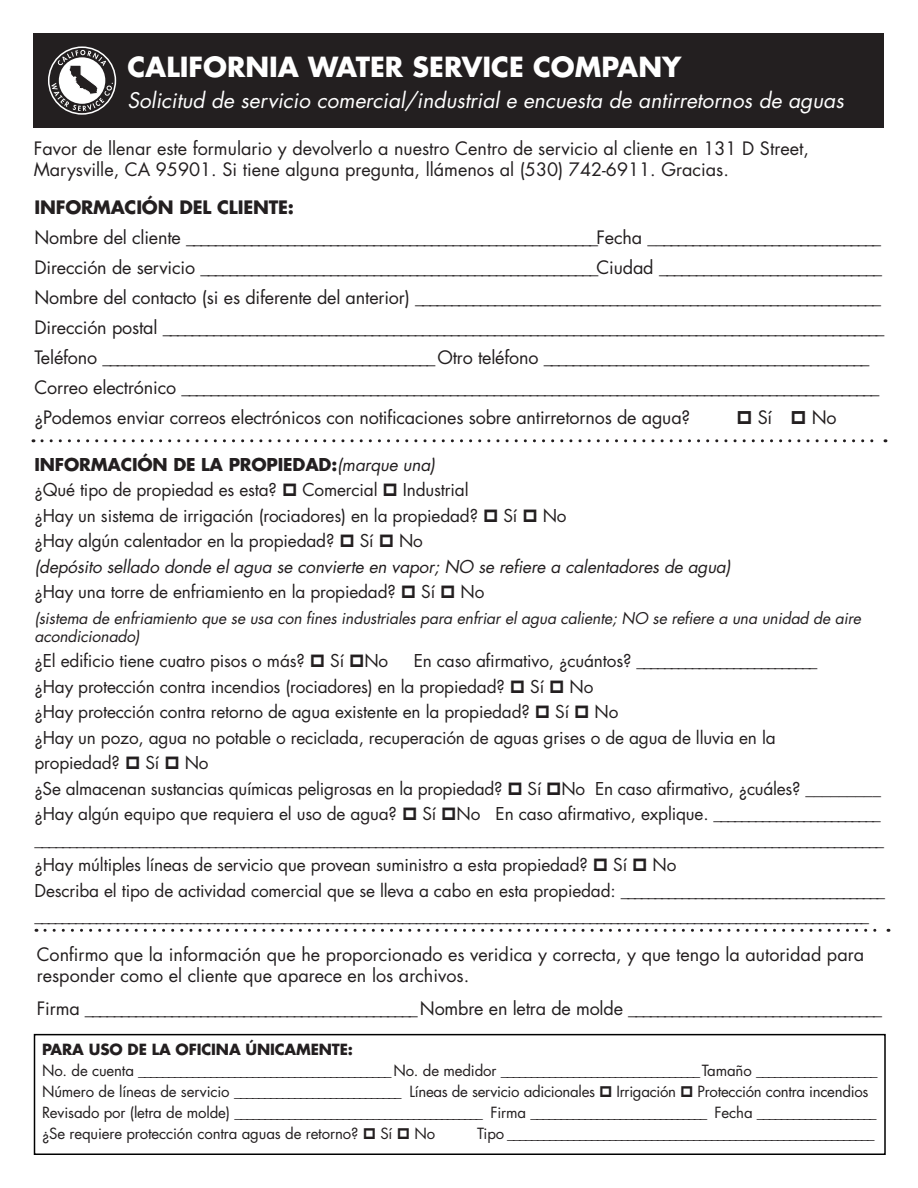
<style>
.page{position:relative;width:918px;height:1188px;background:#fff}
.page>*{position:absolute;margin:0;border:0;box-sizing:border-box;transform-origin:0 0}
.t1{font:700 27px "Futura Std";color:#fff}
.t2{font:italic 21px "Futura Std";color:#fff}
.t3{font:18px/21px "Futura Std";color:#231f20}
.t4{font:700 18px "Futura Std";letter-spacing:-.01em;color:#231f20}
.t5{font:17.25px/25.5px "Futura Std";letter-spacing:-.01em;color:#231f20}
.t6{font:italic 17.25px/25.5px "Futura Std";letter-spacing:-.01em;color:#231f20}
.t7{font:700 17.25px "Futura Std";letter-spacing:-.01em;color:#231f20}
.t8{font:italic 15.75px/18px "Futura Std";letter-spacing:-.01em;color:#231f20}
.t9{font:15px "Futura Std";letter-spacing:-.01em;color:#231f20}
.t10{font:700 15px "Futura Std";letter-spacing:-.01em;color:#231f20}
.s1{font-weight:400;font-style:italic}
.s2{font-style:normal}
</style>
<div class="page">
<div style="left:34px;top:34px;width:850px;height:94px;background:#231f20"></div>
<div style="left:48px;top:46px;width:68px;height:69px;border:2px solid #fff;border-radius:50%"></div>
<svg style="left:51px;top:50px;width:62px;height:61px"></svg>
<svg style="left:42px;top:439px;width:844px;height:3px"></svg>
<svg style="left:45px;top:929px;width:844px;height:3px"></svg>
<div style="left:34px;top:1034px;width:852px;height:121px;border:2px solid #000"></div>
<p class="t1" style="left:127px;top:49px;width:556px">CALIFORNIA WATER SERVICE COMPANY</p>
<p class="t2" style="left:127px;top:87px;width:718px">Solicitud de servicio comercial/industrial e encuesta de antirretornos de aguas</p>
<p class="t3" style="left:34px;top:139px;width:777px">Favor de llenar este formulario y devolverlo a nuestro Centro de servicio al cliente en 131 D Street,<br>Marysville, CA 95901. Si tiene alguna pregunta, llámenos al (530) 742-6911. Gracias.</p>
<p class="t4" style="left:34px;top:195px;width:261px">INFORMACIÓN DEL CLIENTE:</p>
<p class="t3" style="left:34px;top:227px;width:848px">Nombre del cliente _________________________________________________________Fecha ________________________________</p>
<p class="t3" style="left:34px;top:257px;width:849px">Dirección de servicio _______________________________________________________Ciudad ______________________________</p>
<p class="t3" style="left:34px;top:287px;width:848px">Nombre del contacto (si es diferente del anterior) ________________________________________________________________</p>
<p class="t3" style="left:34px;top:317px;width:852px">Dirección postal ____________________________________________________________________________________________________</p>
<p class="t3" style="left:34px;top:347px;width:837px">Teléfono ______________________________________________ Otro teléfono _____________________________________________</p>
<p class="t3" style="left:34px;top:377px;width:847px">Correo electrónico ________________________________________________________________________________________________</p>
<p class="t3" style="left:34px;top:407px;width:657px">¿Podemos enviar correos electrónicos con notificaciones sobre antirretornos de agua?</p>
<p class="t3" style="left:758px;top:407px;width:16px">Sí</p>
<p class="t3" style="left:812px;top:407px;width:26px">No</p>
<p class="t7" style="left:34px;top:453px;width:402px">INFORMACIÓN DE LA PROPIEDAD:<span class="s1">(marque una)</span></p>
<p class="t5" style="left:34px;top:477px;width:244px">¿Qué tipo de propiedad es esta?</p>
<p class="t5" style="left:302px;top:477px;width:77px">Comercial</p>
<p class="t5" style="left:403px;top:477px;width:67px">Industrial</p>
<p class="t5" style="left:34px;top:503px;width:445px">¿Hay un sistema de irrigación (rociadores) en la propiedad?</p>
<p class="t5" style="left:503px;top:503px;width:15px">Sí</p>
<p class="t5" style="left:543px;top:503px;width:25px">No</p>
<p class="t5" style="left:34px;top:528px;width:301px">¿Hay algún calentador en la propiedad?</p>
<p class="t5" style="left:360px;top:528px;width:15px">Sí</p>
<p class="t6" style="left:34px;top:528px;width:698px;text-indent:365px"><span class="s2">No<br></span>(depósito sellado donde el agua se convierte en vapor; NO se refiere a calentadores de agua)</p>
<p class="t5" style="left:34px;top:579px;width:363px">¿Hay una torre de enfriamiento en la propiedad?</p>
<p class="t5" style="left:421px;top:579px;width:15px">Sí</p>
<p class="t5" style="left:461px;top:579px;width:25px">No</p>
<p class="t8" style="left:34px;top:609px;width:828px">(sistema de enfriamiento que se usa con fines industriales para enfriar el agua caliente; NO se refiere a una unidad de aire acondicionado)</p>
<p class="t5" style="left:34px;top:648px;width:272px">¿El edificio tiene cuatro pisos o más?</p>
<p class="t5" style="left:330px;top:648px;width:60px">Sí No</p>
<p class="t5" style="left:414px;top:648px;width:405px">En caso afirmativo, ¿cuántos? __________________________</p>
<p class="t5" style="left:34px;top:674px;width:472px">¿Hay protección contra incendios (rociadores) en la propiedad?</p>
<p class="t5" style="left:530px;top:674px;width:15px">Sí</p>
<p class="t5" style="left:570px;top:674px;width:25px">No</p>
<p class="t5" style="left:34px;top:699px;width:497px">¿Hay protección contra retorno de agua existente en la propiedad?</p>
<p class="t5" style="left:555px;top:699px;width:15px">Sí</p>
<p class="t5" style="left:595px;top:699px;width:25px">No</p>
<p class="t5" style="left:34px;top:725px;width:743px">¿Hay un pozo, agua no potable o reciclada, recuperación de aguas grises o de agua de lluvia en la propiedad?</p>
<p class="t5" style="left:145px;top:750px;width:15px">Sí</p>
<p class="t5" style="left:185px;top:750px;width:25px">No</p>
<p class="t5" style="left:34px;top:776px;width:470px">¿Se almacenan sustancias químicas peligrosas en la propiedad?</p>
<p class="t5" style="left:528px;top:776px;width:355px">Sí No En caso afirmativo, ¿cuáles? _________</p>
<p class="t5" style="left:34px;top:801px;width:364px">¿Hay algún equipo que requiera el uso de agua?</p>
<p class="t5" style="left:422px;top:801px;width:460px">Sí No En caso afirmativo, explique. ________________________</p>
<p class="t5" style="left:34px;top:827px;width:851px">__________________________________________________________________________________________________________________________</p>
<p class="t5" style="left:34px;top:852px;width:555px">¿Hay múltiples líneas de servicio que provean suministro a esta propiedad?</p>
<p class="t5" style="left:613px;top:852px;width:15px">Sí</p>
<p class="t5" style="left:653px;top:852px;width:25px">No</p>
<p class="t5" style="left:34px;top:878px;width:852px">Describa el tipo de actividad comercial que se lleva a cabo en esta propiedad: _______________________________________ ________________________________________________________________________________________________________________________</p>
<p class="t3" style="left:37px;top:944px;width:829px">Confirmo que la información que he proporcionado es veridica y correcta, y que tengo la autoridad para responder como el cliente que aparece en los archivos.</p>
<p class="t3" style="left:37px;top:998px;width:847px">Firma ______________________________________________ Nombre en letra de molde ___________________________________</p>
<p class="t10" style="left:42px;top:1039px;width:313px">PARA USO DE LA OFICINA ÚNICAMENTE:</p>
<p class="t9" style="left:42px;top:1060px;width:837px">No. de cuenta __________________________________________ No. de medidor _________________________________ Tamaño ____________________</p>
<p class="t9" style="left:42px;top:1081px;width:555px">Número de líneas de servicio ____________________________ Líneas de servicio adicionales</p>
<p class="t9" style="left:617px;top:1081px;width:61px">Irrigación</p>
<p class="t9" style="left:698px;top:1081px;width:172px">Protección contra incendios</p>
<p class="t9" style="left:42px;top:1102px;width:836px">Revisado por (letra de molde) __________________________________________ Firma ______________________________ Fecha ____________________</p>
<p class="t9" style="left:42px;top:1123px;width:318px">¿Se requiere protección contra aguas de retorno?</p>
<p class="t9" style="left:380px;top:1123px;width:14px">Sí</p>
<p class="t9" style="left:415px;top:1123px;width:22px">No</p>
<p class="t9" style="left:477px;top:1123px;width:399px">Tipo _____________________________________________________________</p>
</div>
